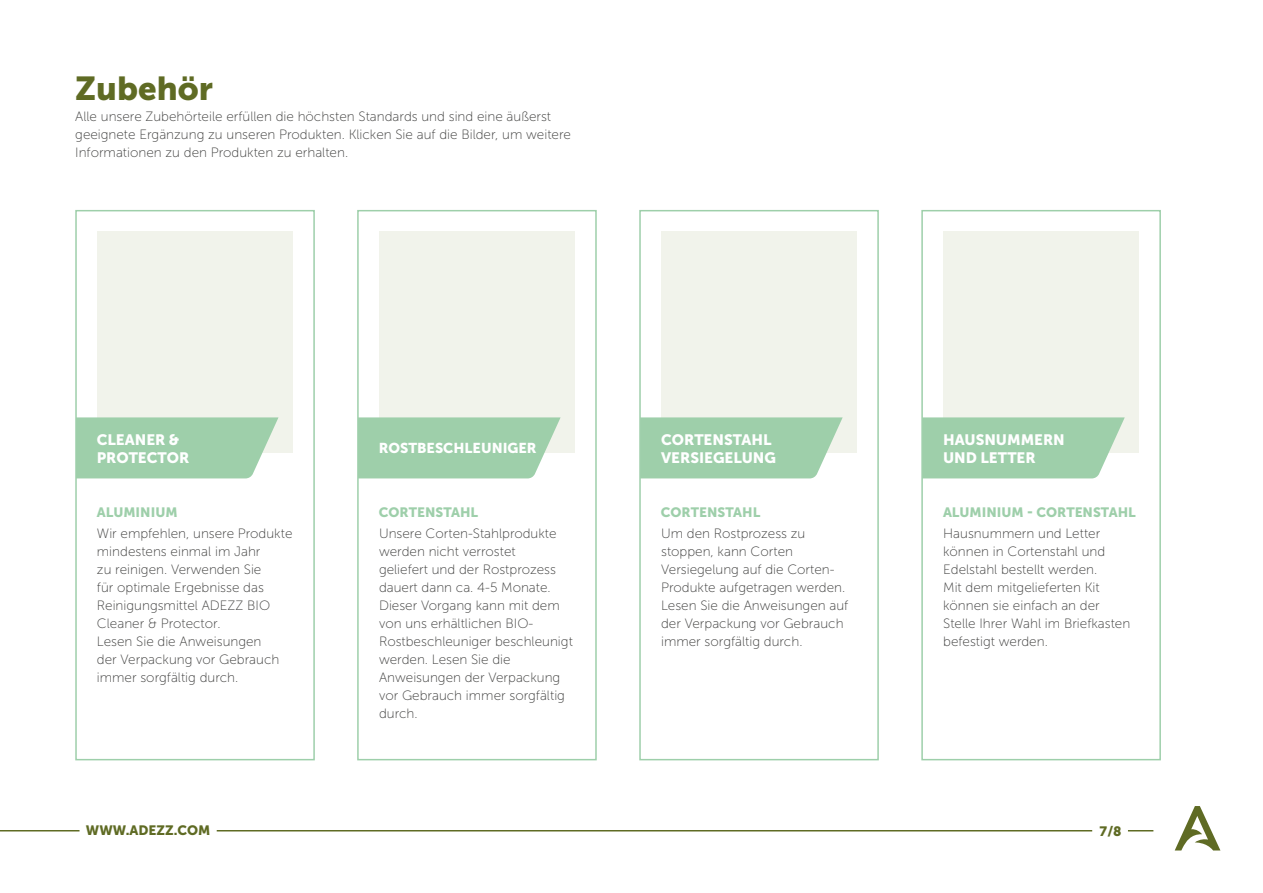
<style>
.page{position:relative;width:1263px;height:893px;background:#fff}
.page>*{position:absolute;margin:0;border:0;box-sizing:border-box;transform-origin:0 0}
.t1{font:33px "Museo Sans 900";color:#5f6b24}
.t2{font:15px/18px "Museo Sans 900";color:#fff}
.t3{font:14.25px "Museo Sans 900";color:#fff}
.t4{font:13.5px/18px "Museo Sans 100";color:#3c3c3b}
.t5{font:13.5px "Museo Sans 900";color:#9ecfaa}
.t6{font:13.5px "Museo Sans 900";color:#5f6b24}
</style>
<div class="page">
<svg style="left:1175px;top:806px;width:45px;height:44px"></svg>
<svg style="left:1128px;top:830px;width:25px;height:1px"></svg>
<hr style="left:0;top:830px;width:80px;height:1px;background:#5f6b24">
<hr style="left:217px;top:830px;width:875px;height:1px;background:#5f6b24">
<div style="left:379px;top:231px;width:196px;height:222px;background:#f1f3eb"></div>
<div style="left:661px;top:231px;width:196px;height:222px;background:#f1f3eb"></div>
<div style="left:943px;top:231px;width:196px;height:222px;background:#f1f3eb"></div>
<svg style="left:360px;top:417px;width:201px;height:61px;background:#a4d2af"></svg>
<svg style="left:642px;top:417px;width:201px;height:61px;background:#a4d2af"></svg>
<svg style="left:924px;top:417px;width:201px;height:61px;background:#a4d2af"></svg>
<div style="left:97px;top:231px;width:196px;height:222px;background:#f1f3eb"></div>
<svg style="left:78px;top:417px;width:200px;height:61px;background:#a4d2af"></svg>
<div style="left:75px;top:210px;width:240px;height:550px;border:2px solid #9ecfaa"></div>
<div style="left:357px;top:210px;width:240px;height:550px;border:2px solid #9ecfaa"></div>
<div style="left:639px;top:210px;width:240px;height:550px;border:2px solid #9ecfaa"></div>
<div style="left:921px;top:210px;width:240px;height:550px;border:2px solid #9ecfaa"></div>
<h1 class="t1" style="left:75px;top:70px;width:139px">Zubehör</h1>
<p class="t4" style="left:75px;top:107px;width:497px">Alle unsere Zubehörteile erfüllen die höchsten Standards und sind eine äußerst geeignete Ergänzung zu unseren Produkten. Klicken Sie auf die Bilder, um weitere<br>Informationen zu den Produkten zu erhalten.</p>
<p class="t2" style="left:97px;top:430px;width:94px">CLEANER &amp;<br>PROTECTOR</p>
<p class="t3" style="left:379px;top:440px;width:159px">ROSTBESCHLEUNIGER</p>
<p class="t2" style="left:661px;top:430px;width:116px">CORTENSTAHL<br>VERSIEGELUNG</p>
<p class="t2" style="left:943px;top:430px;width:123px">HAUSNUMMERN<br>UND LETTER</p>
<p class="t5" style="left:97px;top:505px;width:82px">ALUMINIUM</p>
<p class="t5" style="left:379px;top:505px;width:101px">CORTENSTAHL</p>
<p class="t5" style="left:661px;top:505px;width:101px">CORTENSTAHL</p>
<p class="t5" style="left:943px;top:505px;width:194px">ALUMINIUM - CORTENSTAHL</p>
<p class="t4" style="left:379px;top:524px;width:195px">Unsere Corten-Stahlprodukte werden nicht verrostet<br>geliefert und der Rostprozess dauert dann ca. 4-5 Monate.<br>Dieser Vorgang kann mit dem von uns erhältlichen BIO-<br>Rostbeschleuniger beschleunigt werden. Lesen Sie die<br>Anweisungen der Verpackung vor Gebrauch immer sorgfältig durch.</p>
<p class="t4" style="left:97px;top:524px;width:197px">Wir empfehlen, unsere Produkte mindestens einmal im Jahr<br>zu reinigen. Verwenden Sie<br>für optimale Ergebnisse das<br>Reinigungsmittel ADEZZ BIO<br>Cleaner &amp; Protector.<br>Lesen Sie die Anweisungen<br>der Verpackung vor Gebrauch immer sorgfältig durch.</p>
<p class="t4" style="left:661px;top:524px;width:189px">Um den Rostprozess zu stoppen, kann Corten<br>Versiegelung auf die Corten-<br>Produkte aufgetragen werden.<br>Lesen Sie die Anweisungen auf der Verpackung vor Gebrauch immer sorgfältig durch.</p>
<p class="t4" style="left:943px;top:524px;width:189px">Hausnummern und Letter können in Cortenstahl und<br>Edelstahl bestellt werden.<br>Mit dem mitgelieferten Kit können sie einfach an der<br>Stelle Ihrer Wahl im Briefkasten befestigt werden.</p>
<p class="t6" style="left:86px;top:823px;width:126px">WWW.ADEZZ.COM</p>
<p class="t6" style="left:1100px;top:823px;width:23px">7/8</p>
</div>
